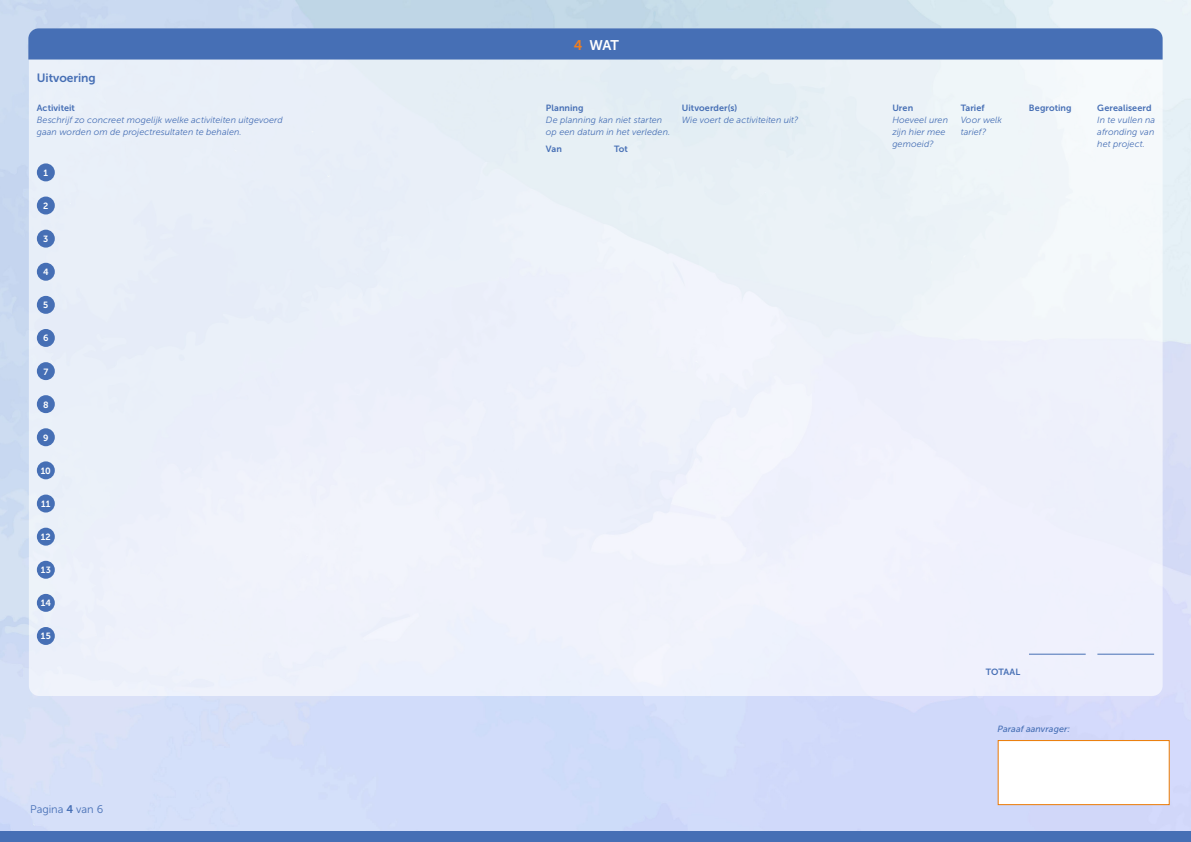
<style>
.page{position:relative;width:1191px;height:842px;background:#fff}
.page>*{position:absolute;margin:0;border:0;box-sizing:border-box;transform-origin:0 0}
.t1{font:14px "Museo Sans 700";color:#fff}
.t2{font:12px "Museo Sans 700";letter-spacing:-.005em;color:#466fb5}
.t3{font:11px "Museo Sans 300";color:#466fb5}
.t4{font:italic 9px/12px "Museo Sans 300";letter-spacing:.01em;color:#466fb5}
.t5{font:9px "Museo Sans 700";letter-spacing:.005em;color:#466fb5}
.t6{font:9px "Museo Sans 700";letter-spacing:.015em;color:#fff}
.t7{font:italic 9px "Museo Sans 500";letter-spacing:.005em;color:#466fb5}
.s1{font-family:"Museo Sans 700"}
.s2{color:#ef7e20}
</style>
<div class="page">
<img style="left:0;top:0;width:1191px;height:832px">
<div style="left:29px;top:28px;width:1133px;height:668px;background:#edf1fa;border-radius:10px"></div>
<div style="left:28px;top:28px;width:1134px;height:32px;background:#466fb5"></div>
<div style="left:37px;top:163px;width:18px;height:18px;background:#466fb5;border-radius:50%"></div>
<div style="left:37px;top:197px;width:18px;height:17px;background:#466fb5;border-radius:50%"></div>
<div style="left:37px;top:230px;width:18px;height:18px;background:#466fb5;border-radius:50%"></div>
<div style="left:37px;top:263px;width:18px;height:18px;background:#466fb5;border-radius:50%"></div>
<div style="left:37px;top:296px;width:18px;height:18px;background:#466fb5;border-radius:50%"></div>
<div style="left:37px;top:329px;width:18px;height:18px;background:#466fb5;border-radius:50%"></div>
<div style="left:37px;top:362px;width:18px;height:18px;background:#466fb5;border-radius:50%"></div>
<div style="left:37px;top:395px;width:18px;height:18px;background:#466fb5;border-radius:50%"></div>
<div style="left:37px;top:428px;width:18px;height:18px;background:#466fb5;border-radius:50%"></div>
<div style="left:37px;top:461px;width:18px;height:18px;background:#466fb5;border-radius:50%"></div>
<div style="left:37px;top:495px;width:18px;height:17px;background:#466fb5;border-radius:50%"></div>
<div style="left:37px;top:528px;width:18px;height:18px;background:#466fb5;border-radius:50%"></div>
<div style="left:37px;top:561px;width:18px;height:18px;background:#466fb5;border-radius:50%"></div>
<div style="left:37px;top:594px;width:18px;height:18px;background:#466fb5;border-radius:50%"></div>
<div style="left:37px;top:627px;width:18px;height:18px;background:#466fb5;border-radius:50%"></div>
<hr style="left:1029px;top:654px;width:56px;height:1px;background:#466fb5">
<hr style="left:1097px;top:654px;width:57px;height:1px;background:#466fb5">
<div style="left:0;top:832px;width:1191px;height:10px;background:#466fb5"></div>
<div style="left:997px;top:740px;width:172px;height:65px;background:#fff;border:1px solid #ec7a02"></div>
<h2 class="t2" style="left:37px;top:71px;width:60px">Uitvoering</h2>
<p class="t5" style="left:37px;top:103px;width:40px">Activiteit</p>
<p class="t4" style="left:37px;top:114px;width:247px">Beschrijf zo concreet mogelijk welke activiteiten uitgevoerd gaan worden om de projectresultaten te behalen.</p>
<p class="t6" style="left:44px;top:168px;width:6px">1</p>
<p class="t6" style="left:43px;top:201px;width:7px">2</p>
<p class="t6" style="left:43px;top:234px;width:7px">3</p>
<p class="t6" style="left:43px;top:267px;width:7px">4</p>
<p class="t6" style="left:43px;top:300px;width:7px">5</p>
<p class="t6" style="left:43px;top:333px;width:7px">6</p>
<p class="t6" style="left:43px;top:366px;width:6px">7</p>
<p class="t6" style="left:43px;top:399px;width:7px">8</p>
<p class="t6" style="left:43px;top:432px;width:7px">9</p>
<p class="t6" style="left:41px;top:466px;width:12px">10</p>
<p class="t6" style="left:41px;top:499px;width:11px">11</p>
<p class="t6" style="left:41px;top:532px;width:11px">12</p>
<p class="t6" style="left:41px;top:565px;width:11px">13</p>
<p class="t6" style="left:41px;top:598px;width:12px">14</p>
<p class="t6" style="left:41px;top:631px;width:11px">15</p>
<p class="t3" style="left:30px;top:803px;width:75px">Pagina <span class="s1">4</span> van 6</p>
<h1 class="t1" style="left:574px;top:37px;width:46px"><span class="s2">4</span> WAT</h1>
<p class="t5" style="left:546px;top:103px;width:39px">Planning</p>
<p class="t4" style="left:546px;top:114px;width:126px">De planning kan niet starten op een datum in het verleden.</p>
<p class="t5" style="left:546px;top:144px;width:17px">Van</p>
<p class="t5" style="left:614px;top:144px;width:15px">Tot</p>
<p class="t5" style="left:682px;top:103px;width:57px">Uitvoerder(s)</p>
<p class="t4" style="left:682px;top:114px;width:118px">Wie voert de activiteiten uit?</p>
<p class="t5" style="left:892px;top:103px;width:22px">Uren</p>
<p class="t4" style="left:892px;top:114px;width:57px">Hoeveel uren zijn hier mee gemoeid?</p>
<p class="t5" style="left:960px;top:103px;width:25px">Tarief</p>
<p class="t4" style="left:960px;top:114px;width:43px">Voor welk tarief?</p>
<p class="t5" style="left:1029px;top:103px;width:44px">Begroting</p>
<p class="t5" style="left:1097px;top:103px;width:56px">Gerealiseerd</p>
<p class="t4" style="left:1097px;top:114px;width:59px;text-align:justify">In te vullen na afronding van het project.</p>
<p class="t5" style="left:985px;top:667px;width:36px">TOTAAL</p>
<p class="t7" style="left:997px;top:724px;width:74px">Paraaf aanvrager:</p>
</div>
